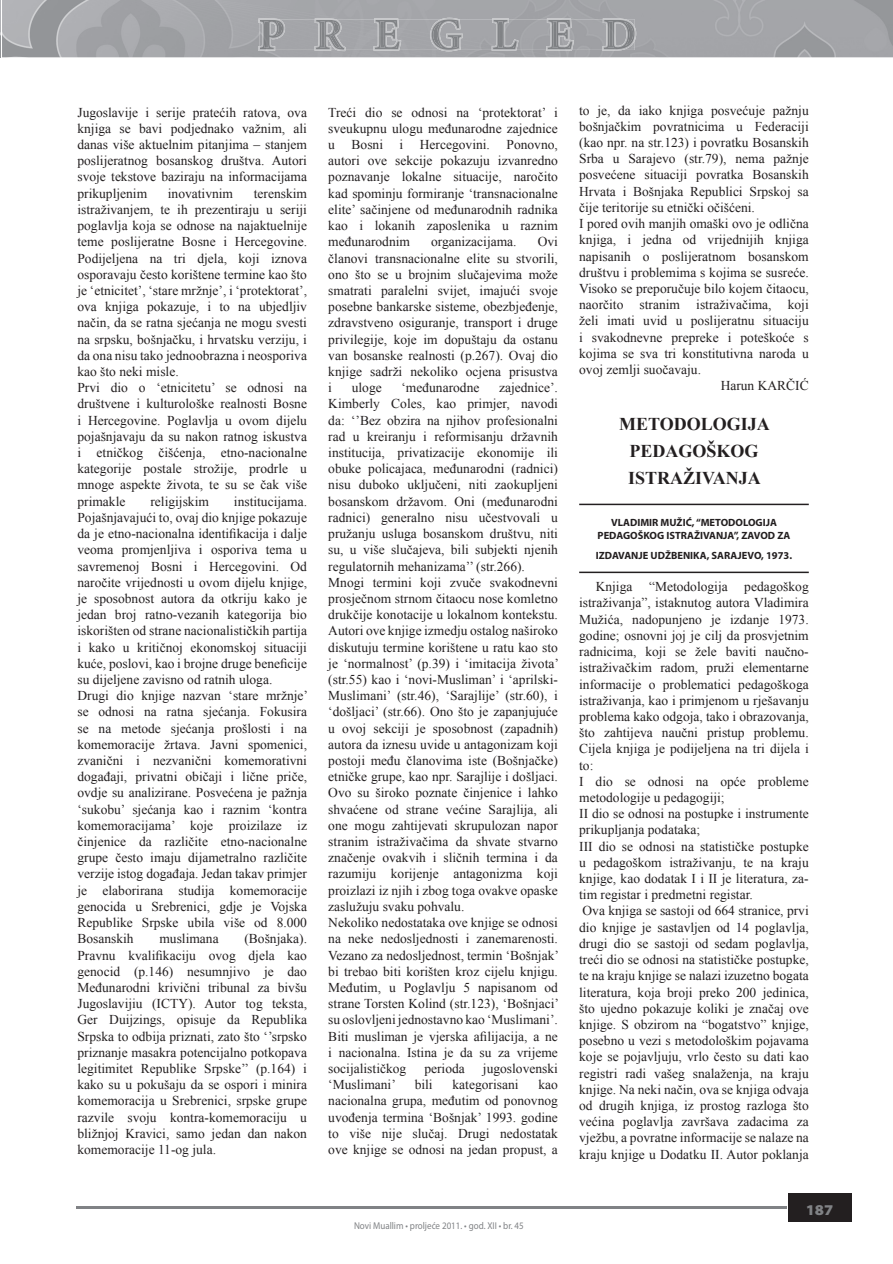
<style>
.page{position:relative;width:893px;height:1264px;background:#fff}
.page>*{position:absolute;margin:0;border:0;box-sizing:border-box;transform-origin:0 0}
.t1{font:700 18px/27px "Times New Roman";color:#231f20;text-align:center}
.t2{font:900 semi-expanded 15px "Myriad Pro";color:#808285}
.t3{font:13.5px/16.2px "Times New Roman";color:#231f20;text-align:justify}
.t4{font:700 10.5px/12.6px "Myriad Pro";color:#231f20;text-align:center}
.t5{font:9.9px "Myriad Pro";color:#808285;scale:.91 1}
</style>
<div class="page">
<img style="left:0;top:0;width:893px;height:57px">
<img style="left:655px;top:45px;width:120px;height:12px">
<img style="left:258px;top:18px;width:378px;height:33px">
<img style="left:336px;top:19px;width:51px;height:31px">
<img style="left:387px;top:19px;width:105px;height:31px">
<img style="left:492px;top:19px;width:143px;height:31px">
<div style="left:788px;top:1193px;width:63px;height:28px;background:#231f20"></div>
<hr style="left:76px;top:1206px;width:711px;height:2px;background:#808285">
<hr style="left:579px;top:503px;width:230px;height:2px;background:#231f20">
<hr style="left:579px;top:571px;width:230px;height:2px;background:#231f20">
<p class="t3" style="left:77px;top:104px;width:231px">Jugoslavije i serije pratećih ratova, ova knjiga se bavi podjednako važnim, ali danas više aktuelnim pitanjima – stanjem poslijeratnog bosanskog društva. Autori svoje tekstove baziraju na informacijama prikupljenim</p>
<p class="t3" style="left:77px;top:185px;width:231px;text-align:left;text-indent:176px">terenskim istraživanjem, te ih prezentiraju u seriji poglavlja koja se odnose na najaktuelnije teme poslijeratne Bosne i Hercegovine.<br>Podijeljena na tri djela, koji iznova osporavaju često korištene termine kao što je ‘etnicitet’, ‘stare mržnje’, i ‘protektorat’, ova knjiga pokazuje, i to na ubjedljiv način, da se ratna sjećanja ne mogu svesti na srpsku, bošnjačku, i hrvatsku verziju, i da ona nisu tako jednoobrazna i neosporiva kao što neki misle.<br>Prvi dio o ‘etnicitetu’ se odnosi na društvene i kulturološke realnosti Bosne i Hercegovine. Poglavlja u ovom dijelu pojašnjavaju da su nakon ratnog iskustva i etničkog čišćenja, etno-nacionalne kategorije postale strožije, prodrle u mnoge aspekte života, te su se čak više primakle</p>
<p class="t3" style="left:168px;top:185px;width:67px">inovativnim</p>
<p class="t3" style="left:77px;top:493px;width:232px;text-align:left;text-indent:156px">institucijama.<br>Pojašnjavajući to, ovaj dio knjige pokazuje da je etno-nacionalna identifikacija i dalje veoma promjenljiva i osporiva tema u savremenoj Bosni i Hercegovini. Od naročite vrijednosti u ovom dijelu knjige, je sposobnost autora da otkriju kako je jedan broj ratno-vezanih kategorija bio iskorišten od strane nacionalističkih partija i kako u kritičnoj ekonomskoj situaciji kuće, poslovi, kao i brojne druge beneficije su dijeljene zavisno od ratnih uloga.<br>Drugi dio knjige nazvan ‘stare mržnje’ se odnosi na ratna sjećanja. Fokusira se na metode sjećanja prošlosti i na komemoracije žrtava. Javni spomenici, zvanični i nezvanični komemorativni događaji, privatni običaji i lične priče, ovdje su analizirane. Posvećena je pažnja ‘sukobu’ sjećanja kao i raznim ‘kontra komemoracijama’ koje proizilaze iz činjenice da različite etno-nacionalne grupe često imaju dijametralno različite verzije istog događaja. Jedan takav primjer je elaborirana studija komemoracije genocida u Srebrenici, gdje je Vojska Republike Srpske ubila više od 8.000<br>Bosanskih</p>
<p class="t3" style="left:150px;top:493px;width:60px">religijskim</p>
<p class="t3" style="left:77px;top:930px;width:231px;text-indent:167px">(Bošnjaka).<br>Pravnu kvalifikaciju ovog djela kao genocid (p.146) nesumnjivo je dao Međunarodni krivični tribunal za bivšu Jugoslavijiu (ICTY). Autor tog teksta, Ger Duijzings, opisuje da Republika Srpska to odbija priznati, zato što ‘’srpsko priznanje masakra potencijalno potkopava legitimitet Republike Srpske’’ (p.164) i kako su u pokušaju da se ospori i minira komemoracija u Srebrenici, srpske grupe razvile svoju kontra-komemoraciju u bližnjoj Kravici, samo jedan dan nakon komemoracije 11-og jula.</p>
<p class="t3" style="left:159px;top:930px;width:61px">muslimana</p>
<p class="t3" style="left:328px;top:104px;width:231px">Treći dio se odnosi na ‘protektorat’ i sveukupnu ulogu međunarodne zajednice u Bosni i Hercegovini. Ponovno, autori ove sekcije pokazuju izvanredno poznavanje lokalne situacije, naročito kad spominju formiranje ‘transnacionalne elite’ sačinjene od međunarodnih radnika kao i lokanih zaposlenika u raznim međunarodnim</p>
<p class="t3" style="left:431px;top:233px;width:87px">organizacijama.</p>
<p class="t3" style="left:328px;top:233px;width:231px;text-indent:209px">Ovi članovi transnacionalne elite su stvorili, ono što se u brojnim slučajevima može smatrati paralelni svijet, imajući svoje posebne bankarske sisteme, obezbjeđenje, zdravstveno osiguranje, transport i druge privilegije, koje im dopuštaju da ostanu van bosanske realnosti (p.267). Ovaj dio knjige sadrži nekoliko ocjena prisustva i</p>
<p class="t3" style="left:328px;top:379px;width:232px;text-align:left;text-indent:171px">zajednice’.<br>Kimberly Coles, kao primjer, navodi da: ‘’Bez obzira na njihov profesionalni rad u kreiranju i reformisanju državnih institucija, privatizacije ekonomije ili obuke policajaca, međunarodni (radnici) nisu duboko uključeni, niti zaokupljeni bosanskom državom. Oni (međunarodni radnici) generalno nisu učestvovali u pružanju usluga bosanskom društvu, niti su, u više slučajeva, bili subjekti njenih regulatornih mehanizama’’ (str.266).<br>Mnogi termini koji zvuče svakodnevni prosječnom strnom čitaocu nose komletno drukčije konotacije u lokalnom kontekstu.<br>Autori ove knjige izmedju ostalog naširoko diskutuju termine korištene u ratu kao sto je ‘normalnost’ (p.39) i ‘imitacija života’ (str.55) kao i ‘novi-Musliman’ i ‘aprilski-Muslimani’ (str.46), ‘Sarajlije’ (str.60), i ‘došljaci’ (str.66). Ono što je zapanjujuće u ovoj sekciji je sposobnost (zapadnih) autora da iznesu uvide u antagonizam koji postoji među članovima iste (Bošnjačke) etničke grupe, kao npr. Sarajlije i došljaci.<br>Ovo su široko poznate činjenice i lahko shvaćene od strane većine Sarajlija, ali one mogu zahtijevati skrupulozan napor stranim istraživačima da shvate stvarno značenje ovakvih i sličnih termina i da razumiju korijenje antagonizma koji proizlazi iz njih i zbog toga ovakve opaske zaslužuju svaku pohvalu.<br>Nekoliko nedostataka ove knjige se odnosi na neke nedosljednosti i zanemarenosti.<br>Vezano za nedosljednost, termin ‘Bošnjak’ bi trebao biti korišten kroz cijelu knjigu.<br>Međutim, u Poglavlju 5 napisanom od strane Torsten Kolind (str.123), ‘Bošnjaci’ su oslovljeni jednostavno kao ‘Muslimani’.<br>Biti musliman je vjerska afilijacija, a ne i nacionalna. Istina je da su za vrijeme socijalističkog</p>
<p class="t3" style="left:352px;top:379px;width:31px">uloge</p>
<p class="t3" style="left:401px;top:379px;width:79px">‘međunarodne</p>
<p class="t3" style="left:424px;top:1060px;width:42px">perioda</p>
<p class="t3" style="left:483px;top:1060px;width:77px">jugoslovenski</p>
<p class="t3" style="left:328px;top:1076px;width:231px;text-indent:210px">kao nacionalna grupa, međutim od ponovnog uvođenja termina ‘Bošnjak’ 1993. godine to više nije slučaj. Drugi nedostatak ove knjige se odnosi na jedan propust, a</p>
<p class="t3" style="left:328px;top:1076px;width:69px">‘Muslimani’</p>
<p class="t3" style="left:415px;top:1076px;width:20px">bili</p>
<p class="t3" style="left:453px;top:1076px;width:67px">kategorisani</p>
<p class="t5" style="left:354px;top:1219px;width:188px">Novi Muallim • proljeće 2011. • god. XII • br. 45</p>
<p class="t3" style="left:579px;top:102px;width:231px">to je, da iako knjiga posvećuje pažnju</p>
<p class="t3" style="left:579px;top:118px;width:231px">bošnjačkim povratnicima u Federaciji</p>
<p class="t3" style="left:579px;top:134px;width:231px">(kao npr. na str.123) i povratku Bosanskih</p>
<p class="t3" style="left:579px;top:150px;width:231px">Srba u Sarajevo (str.79), nema pažnje</p>
<p class="t3" style="left:579px;top:167px;width:231px">posvećene situaciji povratka Bosanskih</p>
<p class="t3" style="left:579px;top:183px;width:231px">Hrvata i Bošnjaka Republici Srpskoj sa</p>
<p class="t3" style="left:579px;top:199px;width:177px">čije teritorije su etnički očišćeni.</p>
<p class="t3" style="left:579px;top:215px;width:231px">I pored ovih manjih omaški ovo je odlična</p>
<p class="t3" style="left:579px;top:231px;width:231px">knjiga, i jedna od vrijednijih knjiga</p>
<p class="t3" style="left:579px;top:248px;width:231px">napisanih o poslijeratnom bosanskom</p>
<p class="t3" style="left:579px;top:264px;width:231px">društvu i problemima s kojima se susreće.</p>
<p class="t3" style="left:579px;top:280px;width:231px">Visoko se preporučuje bilo kojem čitaocu,</p>
<p class="t3" style="left:579px;top:296px;width:231px">naorčito stranim istraživačima, koji</p>
<p class="t3" style="left:579px;top:312px;width:231px">želi imati uvid u poslijeratnu situaciju</p>
<p class="t3" style="left:579px;top:329px;width:231px">i svakodnevne prepreke i poteškoće s</p>
<p class="t3" style="left:579px;top:345px;width:231px">kojima se sva tri konstitutivna naroda u</p>
<p class="t3" style="left:579px;top:361px;width:123px">ovoj zemlji suočavaju.</p>
<p class="t3" style="left:721px;top:377px;width:90px">Harun KARČIĆ</p>
<h1 class="t1" style="left:619px;top:410px;width:152px">METODOLOGIJA<br>PEDAGOŠKOG<br>ISTRAŽIVANJA</h1>
<p class="t4" style="left:598px;top:516px;width:194px">VLADIMIR MUŽIĆ, “METODOLOGIJA<br>PEDAGOŠKOG ISTRAŽIVANJA”, ZAVOD ZA</p>
<p class="t4" style="left:596px;top:548px;width:198px">IZDAVANJE UDŽBENIKA, SARAJEVO, 1973.</p>
<p class="t3" style="left:579px;top:578px;width:231px;text-align:left;text-indent:17px">Knjiga “Metodologija pedagoškog istraživanja”, istaknutog autora Vladimira Mužića, nadopunjeno je izdanje 1973. godine; osnovni joj je cilj da prosvjetnim radnicima, koji se žele baviti naučno&shy;istraživačkim radom, pruži elementarne informacije o problematici pedagoškoga istraživanja, kao i primjenom u rješavanju problema kako odgoja, tako i obrazovanja, što zahtijeva naučni pristup problemu.<br>Cijela knjiga je podijeljena na tri dijela i to:<br>I dio se odnosi na opće probleme metodologije u pedagogiji;<br>II dio se odnosi na postupke i instrumente prikupljanja podataka;<br>III dio se odnosi na statističke postupke u pedagoškom istraživanju, te na kraju knjige, kao dodatak I i II je literatura, za&shy;tim registar i predmetni registar.<br>Ova knjiga se sastoji od 664 stranice, prvi dio knjige je sastavljen od 14 poglavlja, drugi dio se sastoji od sedam poglavlja, treći dio se odnosi na statističke postupke, te na kraju knjige se nalazi izuzetno bogata literatura, koja broji preko 200 jedinica, što ujedno pokazuje koliki je značaj ove knjige. S obzirom na “bogatstvo” knjige, posebno u vezi s metodološkim pojavama koje se pojavljuju, vrlo često su dati kao registri radi vašeg snalaženja, na kraju knjige. Na neki način, ova se knjiga odvaja od drugih knjiga, iz prostog razloga što većina poglavlja završava zadacima za vježbu, a povratne informacije se nalaze na kraju knjige u Dodatku II. Autor poklanja</p>
<p class="t2" style="left:806px;top:1200px;width:29px">187</p>
</div>
